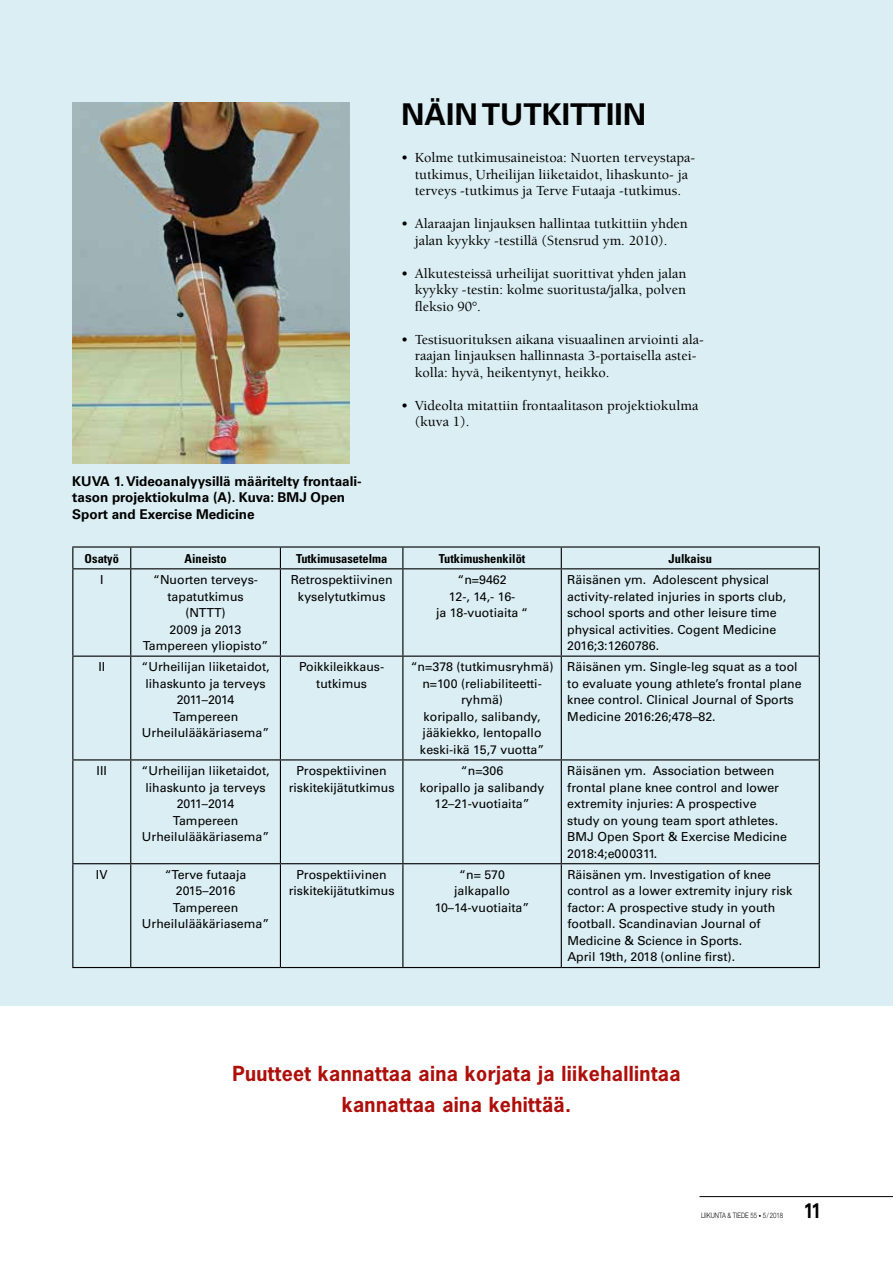
<style>
.page{position:relative;width:893px;height:1263px;background:#fff}
.page>*{position:absolute;margin:0;border:0;box-sizing:border-box;transform-origin:0 0}
.t1{font:700 30px "Univers";color:#000}
.t2{font:700 21px "Univers";color:#000;scale:.8 1}
.t3{font:700 19.5px/31.5px "News Gothic";letter-spacing:.02em;color:#ae0f0a;text-align:center}
.t4{font:500 14.25px/16.5px "Berkeley";color:#000;text-align:center}
.t5{font:700 13.5px/16.5px "Univers";color:#000}
.t6{font:12.3px/16.5px "Univers";color:#000;text-align:center}
.t7{font:700 condensed 12.3px "Univers";color:#000}
.t8{font:300 7.5px "Helvetica Neue";color:#000;scale:.8 1}
.s1{font-size:6px}
</style>
<div class="page">
<div style="left:0;top:0;width:893px;height:1006px;background:#daeef3"></div>
<img style="left:72px;top:102px;width:278px;height:361px">
<hr style="left:699px;top:1196px;width:194px;height:1px;background:#000">
<hr style="left:72px;top:546px;width:59px;height:2px;background:#000">
<svg style="left:72px;top:548px;width:1px;height:20px"></svg>
<hr style="left:131px;top:546px;width:149px;height:2px;background:#000">
<svg style="left:130px;top:548px;width:1px;height:20px"></svg>
<hr style="left:280px;top:546px;width:123px;height:2px;background:#000">
<svg style="left:280px;top:548px;width:1px;height:20px"></svg>
<hr style="left:403px;top:546px;width:158px;height:2px;background:#000">
<svg style="left:402px;top:548px;width:1px;height:20px"></svg>
<hr style="left:561px;top:546px;width:259px;height:2px;background:#000">
<svg style="left:561px;top:548px;width:1px;height:20px"></svg>
<svg style="left:819px;top:548px;width:1px;height:20px"></svg>
<hr style="left:72px;top:568px;width:59px;height:1px;background:#000">
<hr style="left:72px;top:569px;width:1px;height:86px;background:#000">
<hr style="left:131px;top:568px;width:149px;height:1px;background:#000">
<hr style="left:130px;top:569px;width:1px;height:86px;background:#000">
<hr style="left:280px;top:568px;width:123px;height:1px;background:#000">
<hr style="left:280px;top:569px;width:1px;height:86px;background:#000">
<hr style="left:403px;top:568px;width:158px;height:1px;background:#000">
<hr style="left:402px;top:569px;width:1px;height:86px;background:#000">
<hr style="left:561px;top:568px;width:259px;height:1px;background:#000">
<hr style="left:561px;top:569px;width:1px;height:86px;background:#000">
<hr style="left:819px;top:569px;width:1px;height:86px;background:#000">
<hr style="left:72px;top:655px;width:59px;height:2px;background:#000">
<hr style="left:72px;top:657px;width:1px;height:102px;background:#000">
<hr style="left:131px;top:655px;width:149px;height:2px;background:#000">
<hr style="left:130px;top:657px;width:1px;height:102px;background:#000">
<hr style="left:280px;top:655px;width:123px;height:2px;background:#000">
<hr style="left:280px;top:657px;width:1px;height:102px;background:#000">
<hr style="left:403px;top:655px;width:158px;height:2px;background:#000">
<hr style="left:402px;top:657px;width:1px;height:102px;background:#000">
<hr style="left:561px;top:655px;width:259px;height:2px;background:#000">
<hr style="left:561px;top:657px;width:1px;height:102px;background:#000">
<hr style="left:819px;top:657px;width:1px;height:102px;background:#000">
<hr style="left:72px;top:759px;width:59px;height:1px;background:#000">
<hr style="left:72px;top:760px;width:1px;height:103px;background:#000">
<hr style="left:131px;top:759px;width:149px;height:1px;background:#000">
<hr style="left:130px;top:760px;width:1px;height:103px;background:#000">
<hr style="left:280px;top:759px;width:123px;height:1px;background:#000">
<hr style="left:280px;top:760px;width:1px;height:103px;background:#000">
<hr style="left:403px;top:759px;width:158px;height:1px;background:#000">
<hr style="left:402px;top:760px;width:1px;height:103px;background:#000">
<hr style="left:561px;top:759px;width:259px;height:1px;background:#000">
<hr style="left:561px;top:760px;width:1px;height:103px;background:#000">
<hr style="left:819px;top:760px;width:1px;height:103px;background:#000">
<hr style="left:72px;top:863px;width:59px;height:1px;background:#000">
<hr style="left:72px;top:864px;width:1px;height:103px;background:#000">
<hr style="left:131px;top:863px;width:149px;height:1px;background:#000">
<hr style="left:130px;top:864px;width:1px;height:103px;background:#000">
<hr style="left:280px;top:863px;width:123px;height:1px;background:#000">
<hr style="left:280px;top:864px;width:1px;height:103px;background:#000">
<hr style="left:403px;top:863px;width:158px;height:1px;background:#000">
<hr style="left:402px;top:864px;width:1px;height:103px;background:#000">
<hr style="left:561px;top:863px;width:259px;height:1px;background:#000">
<hr style="left:561px;top:864px;width:1px;height:103px;background:#000">
<hr style="left:819px;top:864px;width:1px;height:103px;background:#000">
<hr style="left:72px;top:967px;width:59px;height:1px;background:#000">
<hr style="left:131px;top:967px;width:149px;height:1px;background:#000">
<hr style="left:280px;top:967px;width:123px;height:1px;background:#000">
<hr style="left:403px;top:967px;width:158px;height:1px;background:#000">
<hr style="left:561px;top:967px;width:259px;height:1px;background:#000">
<h1 class="t1" style="left:401px;top:96px;width:246px">NÄIN TUTKITTIIN</h1>
<p class="t4" style="left:401px;top:150px;width:296px">• Kolme tutkimusaineistoa: Nuorten terveystapa&shy;tutkimus, Urheilijan liiketaidot, lihaskunto- ja terveys -tutkimus ja Terve Futaaja -tutkimus.</p>
<p class="t4" style="left:401px;top:216px;width:288px">• Alaraajan linjauksen hallintaa tutkittiin yhden jalan kyykky -testillä (Stensrud ym. 2010).</p>
<p class="t4" style="left:415px;top:265px;width:273px;text-align:justify;text-indent:-13px">• Alkutesteissä urheilijat suorittivat yhden jalan kyykky -testin: kolme suoritusta/jalka, polven fleksio 90°.</p>
<p class="t4" style="left:415px;top:331px;width:291px;text-align:left;text-indent:-13px">• Testisuorituksen aikana visuaalinen arviointi ala&shy;raajan linjauksen hallinnasta 3-portaisella astei&shy;kolla: hyvä, heikentynyt, heikko.</p>
<p class="t4" style="left:415px;top:397px;width:285px;text-align:left;text-indent:-13px">• Videolta mitattiin frontaalitason projektiokulma (kuva 1).</p>
<p class="t5" style="left:72px;top:473px;width:290px">KUVA 1. Videoanalyysillä määritelty frontaali&shy;tason projektiokulma (A). Kuva: BMJ Open<br>Sport and Exercise Medicine</p>
<p class="t7" style="left:85px;top:551px;width:36px">Osatyö</p>
<p class="t7" style="left:185px;top:551px;width:43px">Aineisto</p>
<p class="t7" style="left:296px;top:551px;width:93px">Tutkimusasetelma</p>
<p class="t7" style="left:439px;top:551px;width:88px">Tutkimushenkilöt</p>
<p class="t7" style="left:669px;top:551px;width:45px">Julkaisu</p>
<p class="t6" style="left:100px;top:572px;width:5px">I</p>
<p class="t6" style="left:143px;top:572px;width:127px">“Nuorten terveys&shy;tapatutkimus<br>(NTTT)<br>2009 ja 2013<br>Tampereen yliopisto”</p>
<p class="t6" style="left:291px;top:572px;width:103px">Retrospektiivinen kyselytutkimus</p>
<p class="t6" style="left:436px;top:572px;width:94px">“n=9462<br>12-, 14,- 16-<br>ja 18-vuotiaita “</p>
<p class="t6" style="left:567px;top:572px;width:220px;text-align:left">Räisänen ym. Adolescent physical activity-related injuries in sports club, school sports and other leisure time physical activities. Cogent Medicine 2016;3:1260786.</p>
<p class="t6" style="left:98px;top:659px;width:8px">II</p>
<p class="t6" style="left:142px;top:659px;width:130px">“Urheilijan liiketaidot, lihaskunto ja terveys<br>2011–2014<br>Tampereen<br>Urheilulääkäriasema”</p>
<p class="t6" style="left:299px;top:659px;width:86px">Poikkileikkaus&shy;tutkimus</p>
<p class="t6" style="left:411px;top:659px;width:144px">“n=378 (tutkimusryhmä) n=100 (reliabiliteetti&shy;ryhmä)<br>koripallo, salibandy, jääkiekko, lentopallo keski-ikä 15,7 vuotta”</p>
<p class="t6" style="left:567px;top:659px;width:236px;text-align:left">Räisänen ym. Single-leg squat as a tool to evaluate young athlete’s frontal plane knee control. Clinical Journal of Sports Medicine 2016:26;478–82.</p>
<p class="t6" style="left:97px;top:762px;width:12px">III</p>
<p class="t6" style="left:142px;top:762px;width:130px">“Urheilijan liiketaidot, lihaskunto ja terveys<br>2011–2014<br>Tampereen<br>Urheilulääkäriasema”</p>
<p class="t6" style="left:289px;top:762px;width:107px">Prospektiivinen riskitekijätutkimus</p>
<p class="t6" style="left:420px;top:762px;width:126px">“n=306<br>koripallo ja salibandy<br>12–21-vuotiaita”</p>
<p class="t6" style="left:567px;top:762px;width:221px;text-align:left">Räisänen ym. Association between frontal plane knee control and lower extremity injuries: A prospective study on young team sport athletes.<br>BMJ Open Sport &amp; Exercise Medicine<br>2018:4;e000311.</p>
<p class="t6" style="left:96px;top:866px;width:13px">IV</p>
<p class="t6" style="left:142px;top:866px;width:129px">“Terve futaaja<br>2015–2016<br>Tampereen<br>Urheilulääkäriasema”</p>
<p class="t6" style="left:289px;top:866px;width:107px">Prospektiivinen riskitekijätutkimus</p>
<p class="t6" style="left:435px;top:866px;width:96px">“n= 570 jalkapallo<br>10–14-vuotiaita”</p>
<p class="t6" style="left:567px;top:866px;width:226px;text-align:left">Räisänen ym. Investigation of knee control as a lower extremity injury risk factor: A prospective study in youth football. Scandinavian Journal of Medicine &amp; Science in Sports.<br>April 19th, 2018 (online first).</p>
<h3 class="t3" style="left:232px;top:1057px;width:450px">Puutteet kannattaa aina korjata ja liikehallintaa kannattaa aina kehittää.</h3>
<p class="t8" style="left:701px;top:1211px;width:104px">LIIKUNTA &amp; TIEDE 55 <span class="s1">•</span> 5/2018</p>
<h2 class="t2" style="left:804px;top:1199px;width:23px">11</h2>
</div>
